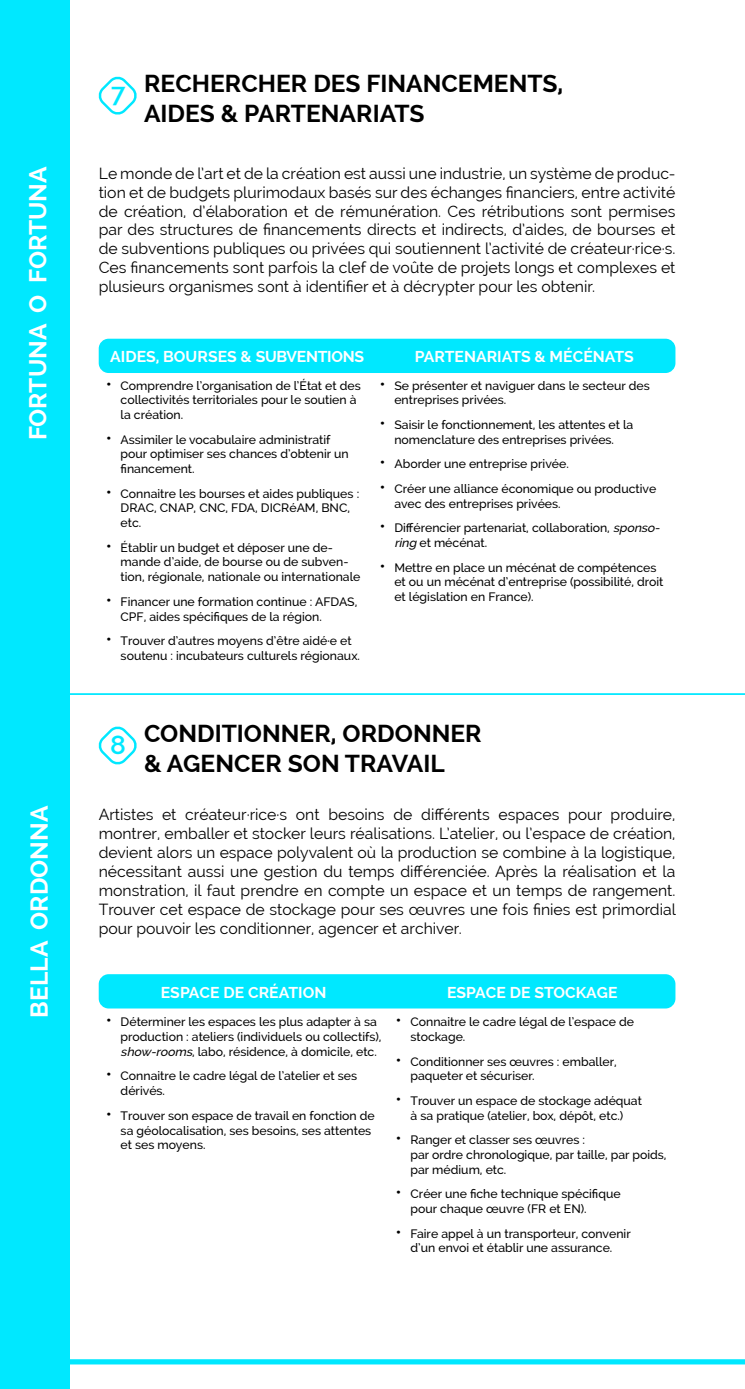
<style>
.page{position:relative;width:745px;height:1389px;background:#fff}
.page>*{position:absolute;margin:0;border:0;box-sizing:border-box;transform-origin:0 0}
.t1{font:600 26.25px "Raleway";color:#00e8ff}
.t2{font:700 24.5px/29.4px "Raleway";color:#000}
.t3{font:700 24.5px "Raleway";color:#fff}
.t4{font:15.75px/18.9px "Raleway";color:#000;text-align:justify}
.t5{font:700 15.75px "Raleway";color:#fff}
.t6{font:500 12.25px/14.7px "Raleway";color:#000}
.s1{font-weight:400;font-size:17.5px}
.s2{font-style:italic}
</style>
<div class="page">
<div style="left:0;top:0;width:69px;height:1389px;background:#00e8ff"></div>
<div style="left:99px;top:974px;width:576px;height:34px;background:#00e8ff;border-radius:10px"></div>
<div style="left:99px;top:339px;width:576px;height:34px;background:#00e8ff;border-radius:10px"></div>
<hr style="left:69px;top:693px;width:675px;height:2px;background:#00e8ff">
<div style="left:69px;top:1359px;width:675px;height:5px;background:#00e8ff"></div>
<svg style="left:98px;top:76px;width:39px;height:39px"></svg>
<svg style="left:98px;top:726px;width:39px;height:39px"></svg>
<h2 class="t3" style="left:24px;top:440px;width:276px;rotate:-90deg">FORTUNA O FORTUNA</h2>
<h2 class="t3" style="left:25px;top:1018px;width:214px;rotate:-90deg">BELLA ORDONNA</h2>
<h1 class="t1" style="left:111px;top:78px;width:16px">7</h1>
<h2 class="t2" style="left:144px;top:69px;width:420px">RECHERCHER DES FINANCEMENTS,<br>AIDES &amp; PARTENARIATS</h2>
<p class="t4" style="left:99px;top:164px;width:578px">Le monde de l’art et de la création est aussi une industrie, un système de produc&shy;tion et de budgets plurimodaux basés sur des échanges financiers, entre activité de création, d’élaboration et de rémunération. Ces rétributions sont permises par des structures de financements directs et indirects, d’aides, de bourses et de subventions publiques ou privées qui soutiennent l’activité de créateur·rice·s.<br>Ces financements sont parfois la clef de voûte de projets longs et complexes et plusieurs organismes sont à identifier et à décrypter pour les obtenir.</p>
<p class="t5" style="left:110px;top:347px;width:255px">AIDES, BOURSES &amp; SUBVENTIONS</p>
<p class="t5" style="left:414px;top:347px;width:220px">PARTENARIATS &amp; MÉCÉNATS</p>
<p class="t6" style="left:120px;top:378px;width:241px;text-indent:-15px"><span class="s1">•</span> Comprendre l’organisation de l’État et des collectivités territoriales pour le soutien à la création.</p>
<p class="t6" style="left:120px;top:432px;width:229px;text-indent:-15px"><span class="s1">•</span> Assimiler le vocabulaire administratif pour optimiser ses chances d’obtenir un financement.</p>
<p class="t6" style="left:120px;top:486px;width:240px;text-indent:-15px"><span class="s1">•</span> Connaitre les bourses et aides publiques :<br>DRAC, CNAP, CNC, FDA, DICRéAM, BNC, etc.</p>
<p class="t6" style="left:120px;top:540px;width:241px;text-indent:-15px"><span class="s1">•</span> Établir un budget et déposer une de&shy;mande d’aide, de bourse ou de subven&shy;tion, régionale, nationale ou internationale</p>
<p class="t6" style="left:120px;top:594px;width:238px;text-indent:-15px"><span class="s1">•</span> Financer une formation continue : AFDAS,<br>CPF, aides spécifiques de la région.</p>
<p class="t6" style="left:120px;top:633px;width:241px;text-indent:-15px"><span class="s1">•</span> Trouver d’autres moyens d’être aidé·e et soutenu : incubateurs culturels régionaux.</p>
<p class="t6" style="left:394px;top:378px;width:257px;text-indent:-15px"><span class="s1">•</span> Se présenter et naviguer dans le secteur des entreprises privées.</p>
<p class="t6" style="left:379px;top:417px;width:255px;text-align:center"><span class="s1">•</span> Saisir le fonctionnement, les attentes et la nomenclature des entreprises privées.</p>
<p class="t6" style="left:379px;top:457px;width:191px"><span class="s1">•</span> Aborder une entreprise privée.</p>
<p class="t6" style="left:394px;top:481px;width:263px;text-indent:-15px"><span class="s1">•</span> Créer une alliance économique ou productive avec des entreprises privées.</p>
<p class="t6" style="left:394px;top:521px;width:270px;text-indent:-15px"><span class="s1">•</span> Différencier partenariat, collaboration, <span class="s2">sponso&shy;ring</span> et mécénat.</p>
<p class="t6" style="left:394px;top:560px;width:270px;text-indent:-15px"><span class="s1">•</span> Mettre en place un mécénat de compétences et ou un mécénat d’entreprise (possibilité, droit et législation en France).</p>
<h1 class="t1" style="left:110px;top:730px;width:17px">8</h1>
<h2 class="t2" style="left:144px;top:719px;width:339px">CONDITIONNER, ORDONNER &amp; AGENCER SON TRAVAIL</h2>
<p class="t4" style="left:99px;top:805px;width:578px">Artistes et créateur·rice·s ont besoins de différents espaces pour produire, montrer, emballer et stocker leurs réalisations. L’atelier, ou l’espace de création, devient alors un espace polyvalent où la production se combine à la logistique, nécessitant aussi une gestion du temps différenciée. Après la réalisation et la monstration, il faut prendre en compte un espace et un temps de rangement.<br>Trouver cet espace de stockage pour ses œuvres une fois finies est primordial pour pouvoir les conditionner, agencer et archiver.</p>
<p class="t5" style="left:161px;top:984px;width:167px">ESPACE DE CRÉATION</p>
<p class="t5" style="left:447px;top:984px;width:172px">ESPACE DE STOCKAGE</p>
<p class="t6" style="left:120px;top:1015px;width:262px;text-indent:-15px"><span class="s1">•</span> Déterminer les espaces les plus adapter à sa production : ateliers (individuels ou collectifs), <span class="s2">show-rooms</span>, labo, résidence, à domicile, etc.</p>
<p class="t6" style="left:120px;top:1069px;width:238px;text-indent:-15px"><span class="s1">•</span> Connaitre le cadre légal de l’atelier et ses dérivés.</p>
<p class="t6" style="left:120px;top:1108px;width:255px;text-indent:-15px"><span class="s1">•</span> Trouver son espace de travail en fonction de sa géolocalisation, ses besoins, ses attentes et ses moyens.</p>
<p class="t6" style="left:410px;top:1015px;width:225px;text-indent:-15px"><span class="s1">•</span> Connaitre le cadre légal de l’espace de stockage.</p>
<p class="t6" style="left:410px;top:1054px;width:207px;text-indent:-15px"><span class="s1">•</span> Conditionner ses œuvres : emballer, paqueter et sécuriser.</p>
<p class="t6" style="left:395px;top:1093px;width:248px;text-align:center"><span class="s1">•</span> Trouver un espace de stockage adéquat à sa pratique (atelier, box, dépôt, etc.)</p>
<p class="t6" style="left:410px;top:1133px;width:257px;text-indent:-15px"><span class="s1">•</span> Ranger et classer ses œuvres :<br>par ordre chronologique, par taille, par poids, par médium, etc.</p>
<p class="t6" style="left:410px;top:1187px;width:211px;text-indent:-15px"><span class="s1">•</span> Créer une fiche technique spécifique pour chaque œuvre (FR et EN).</p>
<p class="t6" style="left:395px;top:1226px;width:236px;text-align:center"><span class="s1">•</span> Faire appel à un transporteur, convenir d’un envoi et établir une assurance.</p>
</div>
